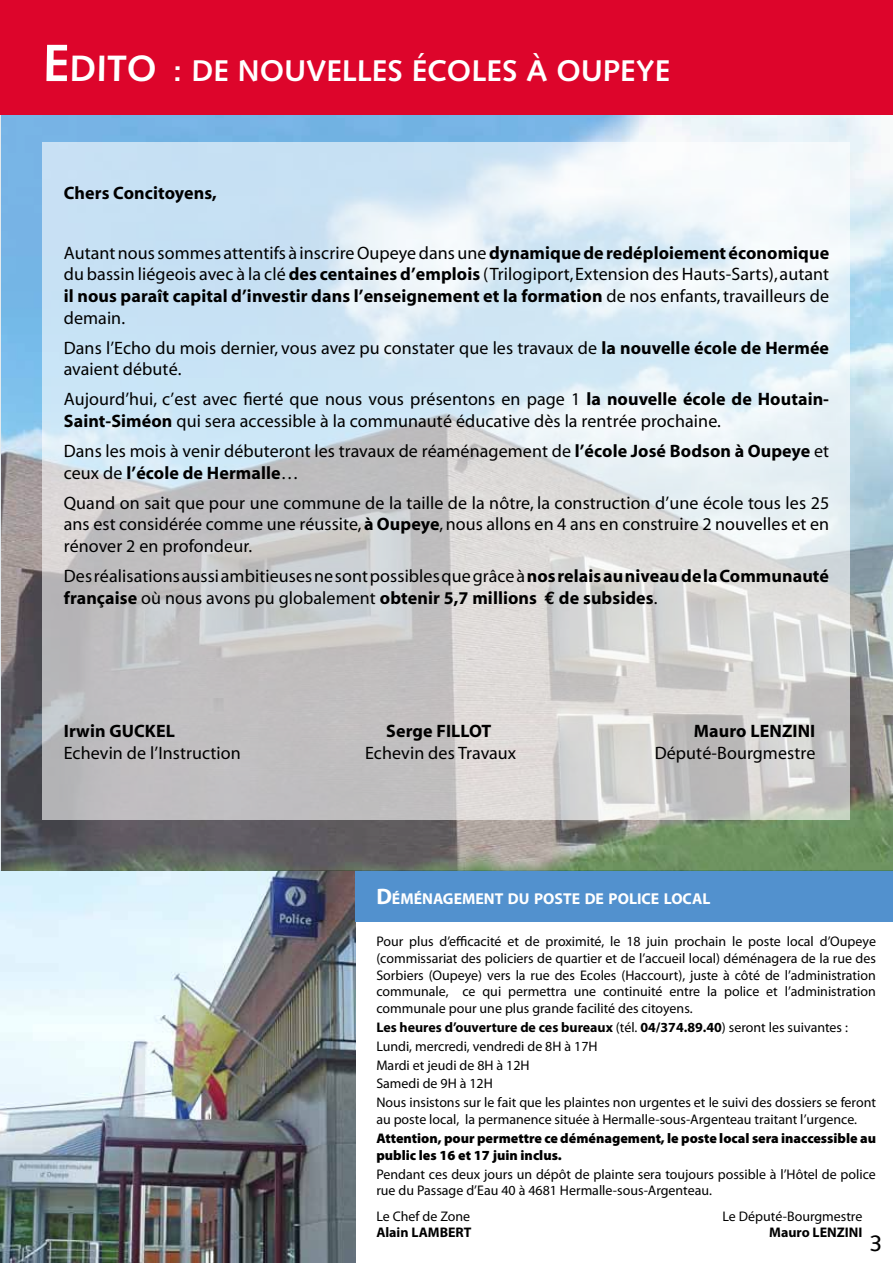
<style>
.page{position:relative;width:893px;height:1263px;background:#fff}
.page>*{position:absolute;margin:0;border:0;box-sizing:border-box;transform-origin:0 0}
.t1{font:30px "Humanist 531 BT Bold A";color:#fff}
.t2{font:22.5px "Humanist 531 BT Roman A";color:#000}
.t3{font:18px/21.6px "Myriad";letter-spacing:.005em;color:#000}
.t4{font:700 18px "Myriad";letter-spacing:.005em;color:#000}
.t5{font:700 15.75px "Myriad Pro";color:#fff}
.t6{font:13.95px/16.8px "Myriad Pro";color:#000}
.t7{font:900 13.95px/16.8px "Myriad Pro";color:#000}
.t8{font:700 13.95px "Myriad Pro";color:#000}
.s1{font-size:52.5px}
.s2{font-size:36.75px}
.s3{font-style:inherit}
.s4{font-weight:700}
.s5{font-family:"Euro Mono";font-weight:700}
.s6{font-size:22.5px}
</style>
<div class="page">
<img style="left:0;top:870px;width:355px;height:393px">
<div style="left:355px;top:870px;width:538px;height:51px;background:#5291ce"></div>
<img style="left:1px;top:115px;width:892px;height:755px">
<svg style="left:43px;top:142px;width:807px;height:677px;background:#d2dae0"></svg>
<div style="left:0;top:0;width:893px;height:115px;background:#dd052b"></div>
<h1 class="t1" style="left:43px;top:52px;width:629px"><span class="s1">E</span><span class="s2">dito</span> : DE NOUVELLES <span class="s3">é</span>COLES <span class="s3">à</span> OUPEYE</h1>
<p class="t4" style="left:64px;top:183px;width:154px">Chers Concitoyens,</p>
<p class="t3" style="left:64px;top:243px;width:767px;text-align:justify">Autant nous sommes attentifs à inscrire Oupeye dans une <span class="s4">dynamique de redéploiement économique </span>du bassin liégeois avec à la clé <span class="s4">des centaines d’emplois</span> (Trilogiport, Extension des Hauts-Sarts), autant <span class="s4">il nous paraît capital d’investir dans l’enseignement et la formation</span> de nos enfants, travailleurs de demain.</p>
<p class="t3" style="left:64px;top:338px;width:767px">Dans l’Echo du mois dernier, vous avez pu constater que les travaux de <span class="s4">la nouvelle école de Hermée </span>avaient débuté.</p>
<p class="t3" style="left:64px;top:389px;width:767px">Aujourd’hui, c’est avec fierté que nous vous présentons en page 1 <span class="s4">la nouvelle école de Houtain-<br>Saint-Siméon</span> qui sera accessible à la communauté éducative dès la rentrée prochaine.</p>
<p class="t3" style="left:64px;top:441px;width:767px">Dans les mois à venir débuteront les travaux de réaménagement de <span class="s4">l’école José Bodson à Oupeye</span> et ceux de <span class="s4">l’école de Hermalle</span>…</p>
<p class="t3" style="left:64px;top:493px;width:767px;text-align:justify">Quand on sait que pour une commune de la taille de la nôtre, la construction d’une école tous les 25 ans est considérée comme une réussite, <span class="s4">à Oupeye</span>, nous allons en 4 ans en construire 2 nouvelles et en rénover 2 en profondeur.</p>
<p class="t3" style="left:64px;top:566px;width:767px">Des réalisations aussi ambitieuses ne sont possibles que grâce à <span class="s4">nos relais au niveau de la Communauté française</span> où nous avons pu globalement <span class="s4">obtenir 5,7 millions</span> <span class="s5">e</span> <span class="s4">de subsides</span>.</p>
<p class="t4" style="left:64px;top:722px;width:113px">Irwin GUCKEL</p>
<p class="t4" style="left:386px;top:722px;width:107px">Serge FILLOT</p>
<p class="t4" style="left:694px;top:722px;width:123px">Mauro LENZINI</p>
<p class="t3" style="left:64px;top:742px;width:178px">Echevin de l’Instruction</p>
<p class="t3" style="left:365px;top:742px;width:153px">Echevin des Travaux</p>
<p class="t3" style="left:655px;top:742px;width:162px">Député-Bourgmestre</p>
<p class="t5" style="left:376px;top:889px;width:336px"><span class="s6">D</span>ÉMÉNAGEMENT DU POSTE DE POLICE LOCAL</p>
<p class="t6" style="left:376px;top:933px;width:501px;text-align:justify">Pour plus d’efficacité et de proximité, le 18 juin prochain le poste local d’Oupeye (commissariat des policiers de quartier et de l’accueil local) déménagera de la rue des Sorbiers (Oupeye) vers la rue des Ecoles (Haccourt), juste à côté de l’administration communale, ce qui permettra une continuité entre la police et l’administration communale pour une plus grande facilité des citoyens.</p>
<p class="t6" style="left:376px;top:1017px;width:501px;line-height:18.9px"><span class="s4">Les heures d’ouverture de ces bureaux</span> (tél. <span class="s4">04/374.89.40</span>) seront les suivantes :<br>Lundi, mercredi, vendredi de 8H à 17H<br>Mardi et jeudi de 8H à 12H<br>Samedi de 9H à 12H<br>Nous insistons sur le fait que les plaintes non urgentes et le suivi des dossiers se feront</p>
<p class="t6" style="left:376px;top:1111px;width:482px">au poste local, la permanence située à Hermalle-sous-Argenteau traitant l’urgence.</p>
<p class="t7" style="left:376px;top:1130px;width:501px">Attention, pour permettre ce déménagement, le poste local sera inaccessible au public les 16 et 17 juin inclus.</p>
<p class="t6" style="left:376px;top:1165px;width:501px">Pendant ces deux jours un dépôt de plainte sera toujours possible à l’Hôtel de police rue du Passage d’Eau 40 à 4681 Hermalle-sous-Argenteau.</p>
<p class="t6" style="left:376px;top:1207px;width:95px">Le Chef de Zone</p>
<p class="t6" style="left:723px;top:1207px;width:141px">Le Député-Bourgmestre</p>
<p class="t8" style="left:376px;top:1223px;width:97px">Alain LAMBERT</p>
<p class="t8" style="left:769px;top:1223px;width:95px">Mauro LENZINI</p>
<p class="t2" style="left:870px;top:1229px;width:14px">3</p>
</div>
